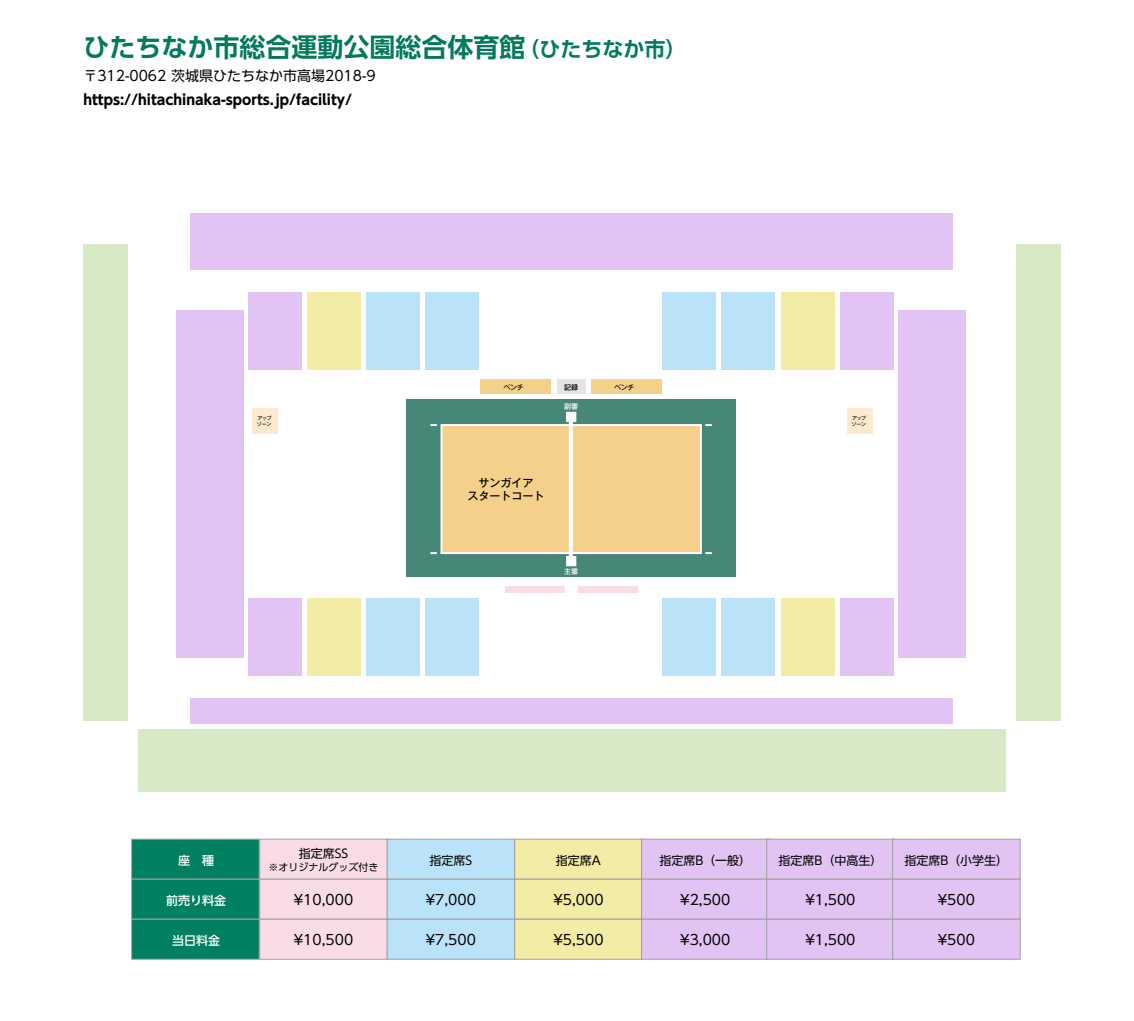
<style>
.page{position:relative;width:1134px;height:1021px;background:#fff}
.page>*{position:absolute;margin:0;border:0;box-sizing:border-box;transform-origin:0 0}
.t1{font:700 26px "UD Shin Go Pro De";color:#037a5e}
.t2{font:14px "UD Shin Go Pro";color:#000}
.t3{font:700 14px "UD Shin Go Pro";color:#040000}
.t4{font:14px "UD Shin Go Pro";color:#040000}
.t5{font:12px "UD Shin Go Pro";color:#000}
.t6{font:500 12px "UD Shin Go Pro";color:#fff}
.t7{font:500 11px/13.2px "Gothic MB101 Pro";color:#040000;text-align:center}
.t8{font:10px "UD Shin Go Pro";color:#000}
.t9{font:500 7px "Gothic MB101 Pro";letter-spacing:-.03em;color:#040000}
.t10{font:500 7px "Gothic MB101 Pro";color:#fff}
.t11{font:500 5px/6px "Gothic MB101 Pro";letter-spacing:-.07em;color:#040000}
.s1{font-size:21px}
</style>
<div class="page">
<div style="left:406px;top:400px;width:329px;height:177px;background:#468778"></div>
<div style="left:252px;top:408px;width:25px;height:26px;background:#fbe9d0"></div>
<div style="left:847px;top:408px;width:25px;height:26px;background:#fbe9d0"></div>
<div style="left:440px;top:424px;width:262px;height:130px;background:#f5d08a;border:2px solid #fff"></div>
<svg style="left:566px;top:412px;width:10px;height:154px"></svg>
<svg style="left:430px;top:552px;width:7px;height:2px"></svg>
<svg style="left:430px;top:424px;width:7px;height:2px"></svg>
<svg style="left:705px;top:552px;width:7px;height:2px"></svg>
<svg style="left:705px;top:424px;width:7px;height:2px"></svg>
<div style="left:138px;top:729px;width:868px;height:62px;background:#d6e9c4"></div>
<div style="left:1016px;top:244px;width:45px;height:477px;background:#d6e9c4"></div>
<div style="left:83px;top:244px;width:45px;height:477px;background:#d6e9c4"></div>
<div style="left:504px;top:586px;width:60px;height:7px;background:#fadce9"></div>
<div style="left:577px;top:586px;width:60px;height:7px;background:#fadce9"></div>
<div style="left:426px;top:598px;width:53px;height:77px;background:#bae3f9"></div>
<div style="left:367px;top:598px;width:53px;height:77px;background:#bae3f9"></div>
<div style="left:721px;top:598px;width:54px;height:77px;background:#bae3f9"></div>
<div style="left:781px;top:598px;width:53px;height:77px;background:#f2eca5"></div>
<div style="left:308px;top:598px;width:53px;height:77px;background:#f2eca5"></div>
<div style="left:249px;top:598px;width:53px;height:77px;background:#e1c3f4"></div>
<div style="left:426px;top:292px;width:53px;height:78px;background:#bae3f9"></div>
<div style="left:367px;top:292px;width:53px;height:78px;background:#bae3f9"></div>
<div style="left:308px;top:292px;width:53px;height:78px;background:#f2eca5"></div>
<div style="left:249px;top:292px;width:53px;height:78px;background:#e1c3f4"></div>
<div style="left:840px;top:598px;width:53px;height:77px;background:#e1c3f4"></div>
<div style="left:662px;top:598px;width:53px;height:77px;background:#bae3f9"></div>
<div style="left:721px;top:292px;width:54px;height:78px;background:#bae3f9"></div>
<div style="left:781px;top:292px;width:53px;height:78px;background:#f2eca5"></div>
<div style="left:840px;top:292px;width:53px;height:78px;background:#e1c3f4"></div>
<div style="left:662px;top:292px;width:53px;height:78px;background:#bae3f9"></div>
<div style="left:480px;top:379px;width:71px;height:14px;background:#f5d08a"></div>
<div style="left:591px;top:379px;width:70px;height:14px;background:#f5d08a"></div>
<div style="left:131px;top:838px;width:129px;height:41px;background:#007f61;border:1px solid #a0a0a0"></div>
<div style="left:259px;top:838px;width:129px;height:41px;background:#fadce9;border:1px solid #a0a0a0"></div>
<div style="left:387px;top:838px;width:128px;height:41px;background:#bae3f9;border:1px solid #a0a0a0"></div>
<div style="left:514px;top:838px;width:129px;height:41px;background:#f2eca5;border:1px solid #a0a0a0"></div>
<div style="left:641px;top:838px;width:128px;height:41px;background:#e1c3f4;border:1px solid #a0a0a0"></div>
<div style="left:131px;top:878px;width:129px;height:41px;background:#007f61;border:1px solid #a0a0a0"></div>
<div style="left:259px;top:878px;width:129px;height:41px;background:#fadce9;border:1px solid #a0a0a0"></div>
<div style="left:387px;top:878px;width:128px;height:41px;background:#bae3f9;border:1px solid #a0a0a0"></div>
<div style="left:514px;top:878px;width:129px;height:41px;background:#f2eca5;border:1px solid #a0a0a0"></div>
<div style="left:641px;top:878px;width:128px;height:41px;background:#e1c3f4;border:1px solid #a0a0a0"></div>
<div style="left:131px;top:918px;width:129px;height:41px;background:#007f61;border:1px solid #a0a0a0"></div>
<div style="left:259px;top:918px;width:129px;height:41px;background:#fadce9;border:1px solid #a0a0a0"></div>
<div style="left:387px;top:918px;width:128px;height:41px;background:#bae3f9;border:1px solid #a0a0a0"></div>
<div style="left:514px;top:918px;width:129px;height:41px;background:#f2eca5;border:1px solid #a0a0a0"></div>
<div style="left:641px;top:918px;width:128px;height:41px;background:#e1c3f4;border:1px solid #a0a0a0"></div>
<div style="left:766px;top:838px;width:129px;height:41px;background:#e1c3f4;border:1px solid #a0a0a0"></div>
<div style="left:766px;top:878px;width:129px;height:41px;background:#e1c3f4;border:1px solid #a0a0a0"></div>
<div style="left:766px;top:918px;width:129px;height:41px;background:#e1c3f4;border:1px solid #a0a0a0"></div>
<div style="left:892px;top:838px;width:129px;height:41px;background:#e1c3f4;border:1px solid #a0a0a0"></div>
<div style="left:892px;top:878px;width:129px;height:41px;background:#e1c3f4;border:1px solid #a0a0a0"></div>
<div style="left:892px;top:918px;width:129px;height:41px;background:#e1c3f4;border:1px solid #a0a0a0"></div>
<div style="left:557px;top:379px;width:28px;height:14px;background:#e5e5e4"></div>
<div style="left:190px;top:698px;width:762px;height:26px;background:#e1c3f4"></div>
<div style="left:190px;top:213px;width:762px;height:57px;background:#e1c3f4"></div>
<div style="left:898px;top:310px;width:67px;height:347px;background:#e1c3f4"></div>
<div style="left:176px;top:310px;width:67px;height:347px;background:#e1c3f4"></div>
<h1 class="t1" style="left:83px;top:26px;width:605px">ひたちなか市総合運動公園総合体育館<span class="s1">（ひたちなか市）</span></h1>
<p class="t4" style="left:83px;top:64px;width:294px">〒312-0062 茨城県ひたちなか市高場2018-9</p>
<p class="t3" style="left:83px;top:88px;width:270px">https://hitachinaka-sports.jp/facility/</p>
<p class="t11" style="left:257px;top:414px;width:16px">アップゾーン</p>
<p class="t9" style="left:503px;top:381px;width:22px">ベンチ</p>
<p class="t9" style="left:564px;top:381px;width:15px">記録</p>
<p class="t10" style="left:564px;top:400px;width:15px">副審</p>
<p class="t7" style="left:467px;top:474px;width:78px">サンガイア<br>スタートコート</p>
<p class="t10" style="left:564px;top:565px;width:15px">主審</p>
<p class="t9" style="left:614px;top:381px;width:22px">ベンチ</p>
<p class="t11" style="left:851px;top:414px;width:16px">アップゾーン</p>
<p class="t6" style="left:178px;top:850px;width:37px">座　種</p>
<p class="t6" style="left:166px;top:890px;width:61px">前売り料金</p>
<p class="t6" style="left:172px;top:930px;width:49px">当日料金</p>
<p class="t5" style="left:299px;top:843px;width:51px">指定席SS</p>
<p class="t2" style="left:294px;top:888px;width:61px">¥10,000</p>
<p class="t2" style="left:294px;top:927px;width:61px">¥10,500</p>
<p class="t8" style="left:269px;top:858px;width:111px">※オリジナルグッズ付き</p>
<p class="t5" style="left:429px;top:850px;width:44px">指定席S</p>
<p class="t2" style="left:426px;top:888px;width:52px">¥7,000</p>
<p class="t2" style="left:426px;top:927px;width:52px">¥7,500</p>
<p class="t5" style="left:556px;top:850px;width:46px">指定席A</p>
<p class="t2" style="left:553px;top:888px;width:52px">¥5,000</p>
<p class="t2" style="left:553px;top:927px;width:52px">¥5,500</p>
<p class="t5" style="left:659px;top:850px;width:93px">指定席B（一般）</p>
<p class="t2" style="left:680px;top:888px;width:52px">¥2,500</p>
<p class="t2" style="left:680px;top:927px;width:52px">¥3,000</p>
<p class="t5" style="left:778px;top:850px;width:105px">指定席B（中高生）</p>
<p class="t5" style="left:904px;top:850px;width:105px">指定席B（小学生）</p>
<p class="t2" style="left:805px;top:888px;width:52px">¥1,500</p>
<p class="t2" style="left:805px;top:927px;width:52px">¥1,500</p>
<p class="t2" style="left:938px;top:888px;width:39px">¥500</p>
<p class="t2" style="left:938px;top:927px;width:39px">¥500</p>
</div>
